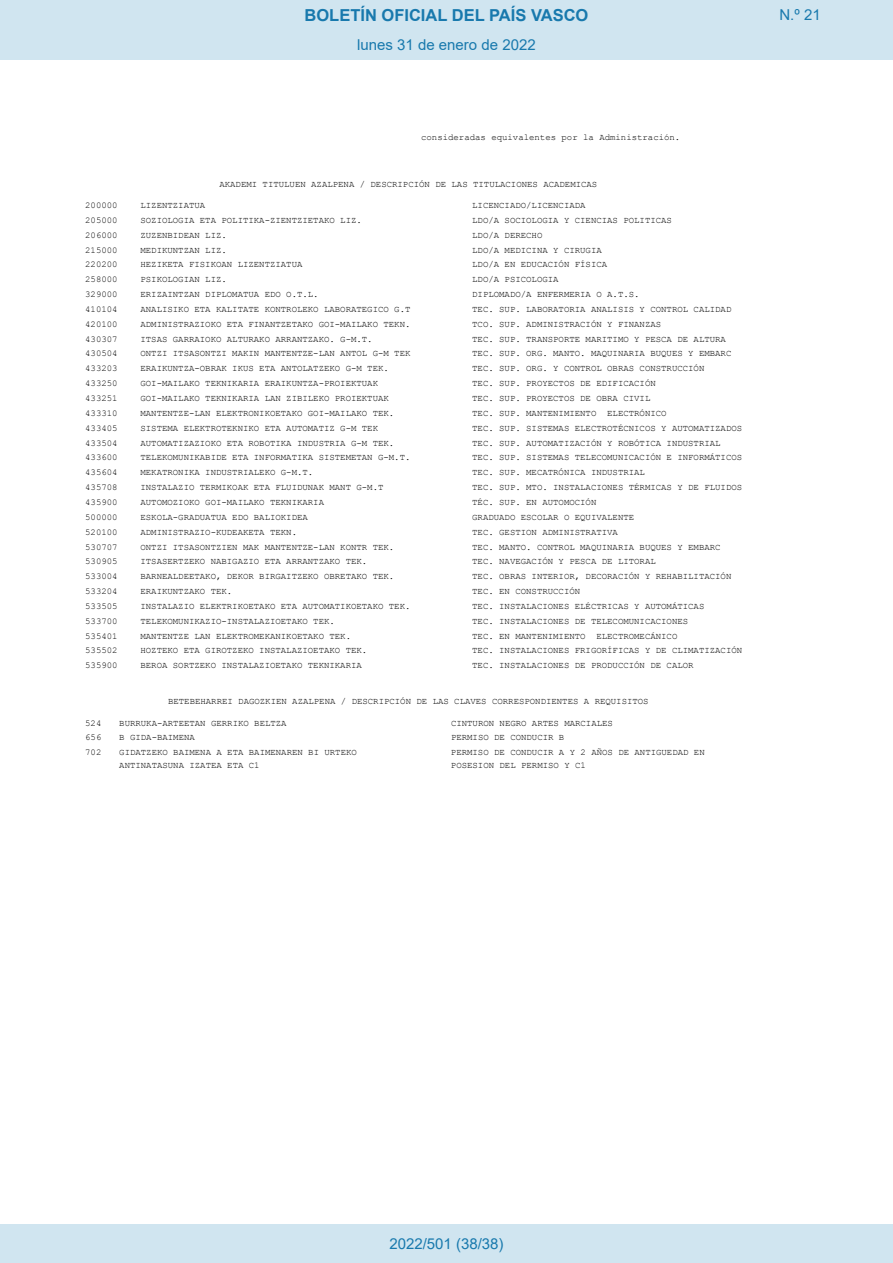
<style>
.page{position:relative;width:893px;height:1263px;background:#fff}
.page>*{position:absolute;margin:0;border:0;box-sizing:border-box;transform-origin:0 0}
.t1{font:700 16.5px "Arial";color:#1879ad}
.Paginacion_Centro{font:15px "Arial";color:#1879ad}
.t2{font:9px/12.6px "Courier New";color:#000}
</style>
<div class="page">
<div style="left:0;top:0;width:893px;height:60px;background:#d0e5f0"></div>
<div style="left:0;top:1225px;width:893px;height:38px;background:#d0e5f0"></div>
<h1 class="t1" style="left:305px;top:3px;width:285px">BOLETÍN OFICIAL DEL PAÍS VASCO</h1>
<h2 class="Paginacion_Centro" style="left:779px;top:5px;width:43px">N.º 21</h2>
<h2 class="Paginacion_Centro" style="left:357px;top:35px;width:180px">lunes 31 de enero de 2022</h2>
<p class="t2" style="left:421px;top:131px;width:261px">consideradas equivalentes por la Administración.</p>
<p class="t2" style="left:219px;top:177px;width:379px">AKADEMI TITULUEN AZALPENA / DESCRIPCIÓN DE LAS TITULACIONES ACADEMICAS</p>
<p class="t2" style="left:85px;top:199px;width:34px">200000</p>
<p class="t2" style="left:141px;top:199px;width:66px">LIZENTZIATUA</p>
<p class="t2" style="left:472px;top:199px;width:115px">LICENCIADO/LICENCIADA</p>
<p class="t2" style="left:85px;top:213px;width:34px">205000</p>
<p class="t2" style="left:141px;top:213px;width:223px">SOZIOLOGIA ETA POLITIKA-ZIENTZIETAKO LIZ.</p>
<p class="t2" style="left:472px;top:213px;width:201px">LDO/A SOCIOLOGIA Y CIENCIAS POLITICAS</p>
<p class="t2" style="left:85px;top:228px;width:34px">206000</p>
<p class="t2" style="left:141px;top:228px;width:88px">ZUZENBIDEAN LIZ.</p>
<p class="t2" style="left:472px;top:228px;width:72px">LDO/A DERECHO</p>
<p class="t2" style="left:85px;top:243px;width:34px">215000</p>
<p class="t2" style="left:141px;top:243px;width:88px">MEDIKUNTZAN LIZ.</p>
<p class="t2" style="left:472px;top:243px;width:131px">LDO/A MEDICINA Y CIRUGIA</p>
<p class="t2" style="left:85px;top:258px;width:34px">220200</p>
<p class="t2" style="left:141px;top:258px;width:163px">HEZIKETA FISIKOAN LIZENTZIATUA</p>
<p class="t2" style="left:472px;top:258px;width:136px">LDO/A EN EDUCACIÓN FÍSICA</p>
<p class="t2" style="left:85px;top:273px;width:34px">258000</p>
<p class="t2" style="left:141px;top:273px;width:88px">PSIKOLOGIAN LIZ.</p>
<p class="t2" style="left:472px;top:273px;width:88px">LDO/A PSICOLOGIA</p>
<p class="t2" style="left:85px;top:288px;width:34px">329000</p>
<p class="t2" style="left:141px;top:288px;width:180px">ERIZAINTZAN DIPLOMATUA EDO O.T.L.</p>
<p class="t2" style="left:472px;top:288px;width:169px">DIPLOMADO/A ENFERMERIA O A.T.S.</p>
<p class="t2" style="left:85px;top:302px;width:34px">410104</p>
<p class="t2" style="left:141px;top:302px;width:271px">ANALISIKO ETA KALITATE KONTROLEKO LABORATEGICO G.T</p>
<p class="t2" style="left:472px;top:302px;width:261px">TEC. SUP. LABORATORIA ANALISIS Y CONTROL CALIDAD</p>
<p class="t2" style="left:85px;top:317px;width:34px">420100</p>
<p class="t2" style="left:141px;top:317px;width:271px">ADMINISTRAZIOKO ETA FINANTZETAKO GOI-MAILAKO TEKN.</p>
<p class="t2" style="left:472px;top:317px;width:190px">TCO. SUP. ADMINISTRACIÓN Y FINANZAS</p>
<p class="t2" style="left:85px;top:332px;width:34px">430307</p>
<p class="t2" style="left:141px;top:332px;width:234px">ITSAS GARRAIOKO ALTURAKO ARRANTZAKO. G-M.T.</p>
<p class="t2" style="left:472px;top:332px;width:255px">TEC. SUP. TRANSPORTE MARITIMO Y PESCA DE ALTURA</p>
<p class="t2" style="left:85px;top:347px;width:34px">430504</p>
<p class="t2" style="left:141px;top:347px;width:271px">ONTZI ITSASONTZI MAKIN MANTENTZE-LAN ANTOL G-M TEK</p>
<p class="t2" style="left:472px;top:347px;width:261px">TEC. SUP. ORG. MANTO. MAQUINARIA BUQUES Y EMBARC</p>
<p class="t2" style="left:85px;top:362px;width:34px">433203</p>
<p class="t2" style="left:141px;top:362px;width:250px">ERAIKUNTZA-OBRAK IKUS ETA ANTOLATZEKO G-M TEK.</p>
<p class="t2" style="left:472px;top:362px;width:234px">TEC. SUP. ORG. Y CONTROL OBRAS CONSTRUCCIÓN</p>
<p class="t2" style="left:85px;top:377px;width:34px">433250</p>
<p class="t2" style="left:141px;top:377px;width:239px">GOI-MAILAKO TEKNIKARIA ERAIKUNTZA-PROIEKTUAK</p>
<p class="t2" style="left:472px;top:377px;width:185px">TEC. SUP. PROYECTOS DE EDIFICACIÓN</p>
<p class="t2" style="left:85px;top:392px;width:34px">433251</p>
<p class="t2" style="left:141px;top:392px;width:250px">GOI-MAILAKO TEKNIKARIA LAN ZIBILEKO PROIEKTUAK</p>
<p class="t2" style="left:472px;top:392px;width:180px">TEC. SUP. PROYECTOS DE OBRA CIVIL</p>
<p class="t2" style="left:85px;top:406px;width:34px">433310</p>
<p class="t2" style="left:141px;top:406px;width:255px">MANTENTZE-LAN ELEKTRONIKOETAKO GOI-MAILAKO TEK.</p>
<p class="t2" style="left:472px;top:406px;width:196px">TEC. SUP. MANTENIMIENTO ELECTRÓNICO</p>
<p class="t2" style="left:85px;top:421px;width:34px">433405</p>
<p class="t2" style="left:141px;top:421px;width:239px">SISTEMA ELEKTROTEKNIKO ETA AUTOMATIZ G-M TEK</p>
<p class="t2" style="left:472px;top:421px;width:271px">TEC. SUP. SISTEMAS ELECTROTÉCNICOS Y AUTOMATIZADOS</p>
<p class="t2" style="left:85px;top:436px;width:34px">433504</p>
<p class="t2" style="left:141px;top:436px;width:255px">AUTOMATIZAZIOKO ETA ROBOTIKA INDUSTRIA G-M TEK.</p>
<p class="t2" style="left:472px;top:436px;width:250px">TEC. SUP. AUTOMATIZACIÓN Y ROBÓTICA INDUSTRIAL</p>
<p class="t2" style="left:85px;top:451px;width:34px">433600</p>
<p class="t2" style="left:141px;top:451px;width:271px">TELEKOMUNIKABIDE ETA INFORMATIKA SISTEMETAN G-M.T.</p>
<p class="t2" style="left:472px;top:451px;width:271px">TEC. SUP. SISTEMAS TELECOMUNICACIÓN E INFORMÁTICOS</p>
<p class="t2" style="left:85px;top:466px;width:34px">435604</p>
<p class="t2" style="left:141px;top:466px;width:174px">MEKATRONIKA INDUSTRIALEKO G-M.T.</p>
<p class="t2" style="left:472px;top:466px;width:174px">TEC. SUP. MECATRÓNICA INDUSTRIAL</p>
<p class="t2" style="left:85px;top:481px;width:34px">435708</p>
<p class="t2" style="left:141px;top:481px;width:244px">INSTALAZIO TERMIKOAK ETA FLUIDUNAK MANT G-M.T</p>
<p class="t2" style="left:472px;top:481px;width:271px">TEC. SUP. MTO. INSTALACIONES TÉRMICAS Y DE FLUIDOS</p>
<p class="t2" style="left:85px;top:495px;width:34px">435900</p>
<p class="t2" style="left:141px;top:495px;width:185px">AUTOMOZIOKO GOI-MAILAKO TEKNIKARIA</p>
<p class="t2" style="left:472px;top:495px;width:126px">TÉC. SUP. EN AUTOMOCIÓN</p>
<p class="t2" style="left:85px;top:510px;width:34px">500000</p>
<p class="t2" style="left:141px;top:510px;width:169px">ESKOLA-GRADUATUA EDO BALIOKIDEA</p>
<p class="t2" style="left:472px;top:510px;width:163px">GRADUADO ESCOLAR O EQUIVALENTE</p>
<p class="t2" style="left:85px;top:525px;width:34px">520100</p>
<p class="t2" style="left:141px;top:525px;width:158px">ADMINISTRAZIO-KUDEAKETA TEKN.</p>
<p class="t2" style="left:472px;top:525px;width:147px">TEC. GESTION ADMINISTRATIVA</p>
<p class="t2" style="left:85px;top:540px;width:34px">530707</p>
<p class="t2" style="left:141px;top:540px;width:255px">ONTZI ITSASONTZIEN MAK MANTENTZE-LAN KONTR TEK.</p>
<p class="t2" style="left:472px;top:540px;width:250px">TEC. MANTO. CONTROL MAQUINARIA BUQUES Y EMBARC</p>
<p class="t2" style="left:85px;top:555px;width:34px">530905</p>
<p class="t2" style="left:141px;top:555px;width:228px">ITSASERTZEKO NABIGAZIO ETA ARRANTZAKO TEK.</p>
<p class="t2" style="left:472px;top:555px;width:185px">TEC. NAVEGACIÓN Y PESCA DE LITORAL</p>
<p class="t2" style="left:85px;top:570px;width:34px">533004</p>
<p class="t2" style="left:141px;top:570px;width:255px">BARNEALDEETAKO, DEKOR BIRGAITZEKO OBRETAKO TEK.</p>
<p class="t2" style="left:472px;top:570px;width:261px">TEC. OBRAS INTERIOR, DECORACIÓN Y REHABILITACIÓN</p>
<p class="t2" style="left:85px;top:585px;width:34px">533204</p>
<p class="t2" style="left:141px;top:585px;width:93px">ERAIKUNTZAKO TEK.</p>
<p class="t2" style="left:472px;top:585px;width:109px">TEC. EN CONSTRUCCIÓN</p>
<p class="t2" style="left:85px;top:599px;width:34px">533505</p>
<p class="t2" style="left:141px;top:599px;width:271px">INSTALAZIO ELEKTRIKOETAKO ETA AUTOMATIKOETAKO TEK.</p>
<p class="t2" style="left:472px;top:599px;width:234px">TEC. INSTALACIONES ELÉCTRICAS Y AUTOMÁTICAS</p>
<p class="t2" style="left:85px;top:614px;width:34px">533700</p>
<p class="t2" style="left:141px;top:614px;width:196px">TELEKOMUNIKAZIO-INSTALAZIOETAKO TEK.</p>
<p class="t2" style="left:472px;top:614px;width:217px">TEC. INSTALACIONES DE TELECOMUNICACIONES</p>
<p class="t2" style="left:85px;top:629px;width:34px">535401</p>
<p class="t2" style="left:141px;top:629px;width:212px">MANTENTZE LAN ELEKTROMEKANIKOETAKO TEK.</p>
<p class="t2" style="left:472px;top:629px;width:207px">TEC. EN MANTENIMIENTO ELECTROMECÁNICO</p>
<p class="t2" style="left:85px;top:644px;width:34px">535502</p>
<p class="t2" style="left:141px;top:644px;width:228px">HOZTEKO ETA GIROTZEKO INSTALAZIOETAKO TEK.</p>
<p class="t2" style="left:472px;top:644px;width:271px">TEC. INSTALACIONES FRIGORÍFICAS Y DE CLIMATIZACIÓN</p>
<p class="t2" style="left:85px;top:659px;width:34px">535900</p>
<p class="t2" style="left:141px;top:659px;width:223px">BEROA SORTZEKO INSTALAZIOETAKO TEKNIKARIA</p>
<p class="t2" style="left:472px;top:659px;width:223px">TEC. INSTALACIONES DE PRODUCCIÓN DE CALOR</p>
<p class="t2" style="left:168px;top:695px;width:482px">BETEBEHARREI DAGOZKIEN AZALPENA / DESCRIPCIÓN DE LAS CLAVES CORRESPONDIENTES A REQUISITOS</p>
<p class="t2" style="left:85px;top:716px;width:18px">524</p>
<p class="t2" style="left:119px;top:716px;width:169px">BURRUKA-ARTEETAN GERRIKO BELTZA</p>
<p class="t2" style="left:451px;top:716px;width:163px">CINTURON NEGRO ARTES MARCIALES</p>
<p class="t2" style="left:85px;top:731px;width:18px">656</p>
<p class="t2" style="left:119px;top:731px;width:77px">B GIDA-BAIMENA</p>
<p class="t2" style="left:451px;top:731px;width:115px">PERMISO DE CONDUCIR B</p>
<p class="t2" style="left:85px;top:746px;width:18px">702</p>
<p class="t2" style="left:119px;top:746px;width:239px">GIDATZEKO BAIMENA A ETA BAIMENAREN BI URTEKO<br>ANTINATASUNA IZATEA ETA C1</p>
<p class="t2" style="left:451px;top:746px;width:255px">PERMISO DE CONDUCIR A Y 2 AÑOS DE ANTIGUEDAD EN<br>POSESION DEL PERMISO Y C1</p>
<p class="Paginacion_Centro" style="left:389px;top:1234px;width:116px">2022/501 (38/38)</p>
</div>
